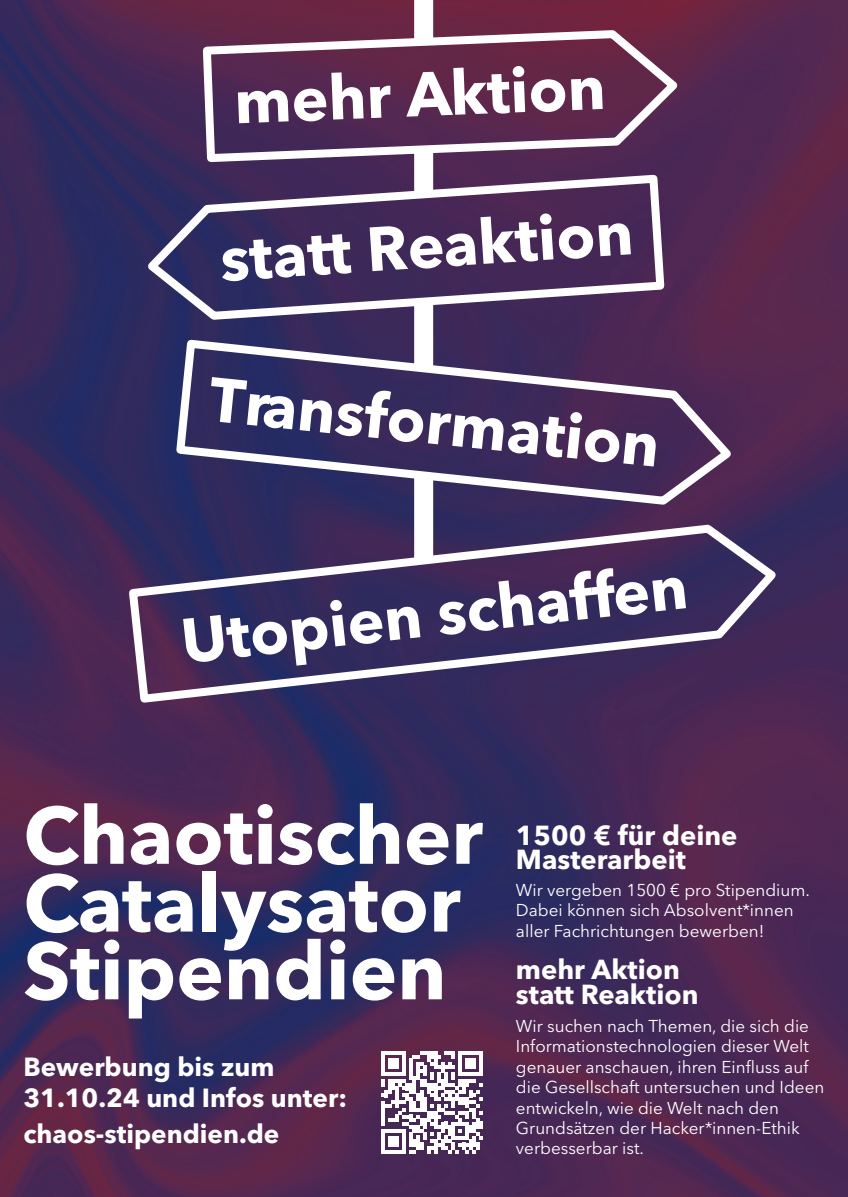
<style>
.page{position:relative;width:848px;height:1197px;background:#fff}
.page>*{position:absolute;margin:0;border:0;box-sizing:border-box;transform-origin:0 0}
.t1{font:700 80px/67.7px "Avenir Next LT Pro";color:#fff}
.t2{font:700 61.8px "Avenir Next LT Pro";color:#fff}
.t3{font:700 27.3px/24.5px "Avenir Next LT Pro";color:#fff}
.t4{font:700 26px/31.2px "Avenir Next LT Pro";color:#fff}
.t5{font:17px/20.5px "Avenir Next LT Pro";color:#fff}
.s1{font-style:italic}
</style>
<div class="page">
<img style="left:0;top:0;width:848px;height:1196px">
<svg style="left:199px;top:23px;width:486px;height:143px"></svg>
<svg style="left:140px;top:170px;width:528px;height:154px"></svg>
<svg style="left:172px;top:335px;width:566px;height:174px"></svg>
<svg style="left:124px;top:517px;width:659px;height:190px"></svg>
<div style="left:414px;top:0;width:19px;height:44px;background:#fff"></div>
<div style="left:414px;top:147px;width:19px;height:49px;background:#fff"></div>
<div style="left:414px;top:299px;width:19px;height:71px;background:#fff"></div>
<div style="left:414px;top:473px;width:19px;height:89px;background:#fff"></div>
<svg style="left:381px;top:1051px;width:102px;height:102px"></svg>
<h2 class="t2" style="left:233px;top:63px;width:373px;rotate:-2deg">mehr Aktion</h2>
<h2 class="t2" style="left:217px;top:222px;width:415px;rotate:-4deg">statt Reaktion</h2>
<h2 class="t2" style="left:213px;top:361px;width:454px;rotate:6deg">Transformation</h2>
<h2 class="t2" style="left:177px;top:602px;width:510px;rotate:-6deg">Utopien schaffen</h2>
<h1 class="t1" style="left:23px;top:801px;width:461px">Chaotischer<br>Catalysator<br>Stipendien</h1>
<h3 class="t4" style="left:23px;top:1050px;width:325px">Bewerbung bis zum<br>31.10.24 und Infos unter:</h3>
<h3 class="t4" style="left:23px;top:1117px;width:257px">chaos-stipendien.de</h3>
<h3 class="t3" style="left:516px;top:822px;width:223px">1500 € für deine<br>Masterarbeit</h3>
<p class="t5" style="left:516px;top:879px;width:295px">Wir vergeben 1500 € pro Stipendium.<br>Dabei können sich Absolvent*innen aller Fachrichtungen bewerben!</p>
<h3 class="t3" style="left:516px;top:957px;width:184px">mehr Aktion statt Reaktion</h3>
<p class="t5" style="left:516px;top:1015px;width:310px">Wir suchen nach Themen, die sich die Informationstechnologien dieser Welt genauer anschauen, ihren Einfluss auf die Gesellschaft untersuchen und Ideen entwickeln, wie die Welt nach den Grundsätzen der Hacker<span class="s1">*</span>innen-Ethik verbesserbar ist.</p>
</div>
